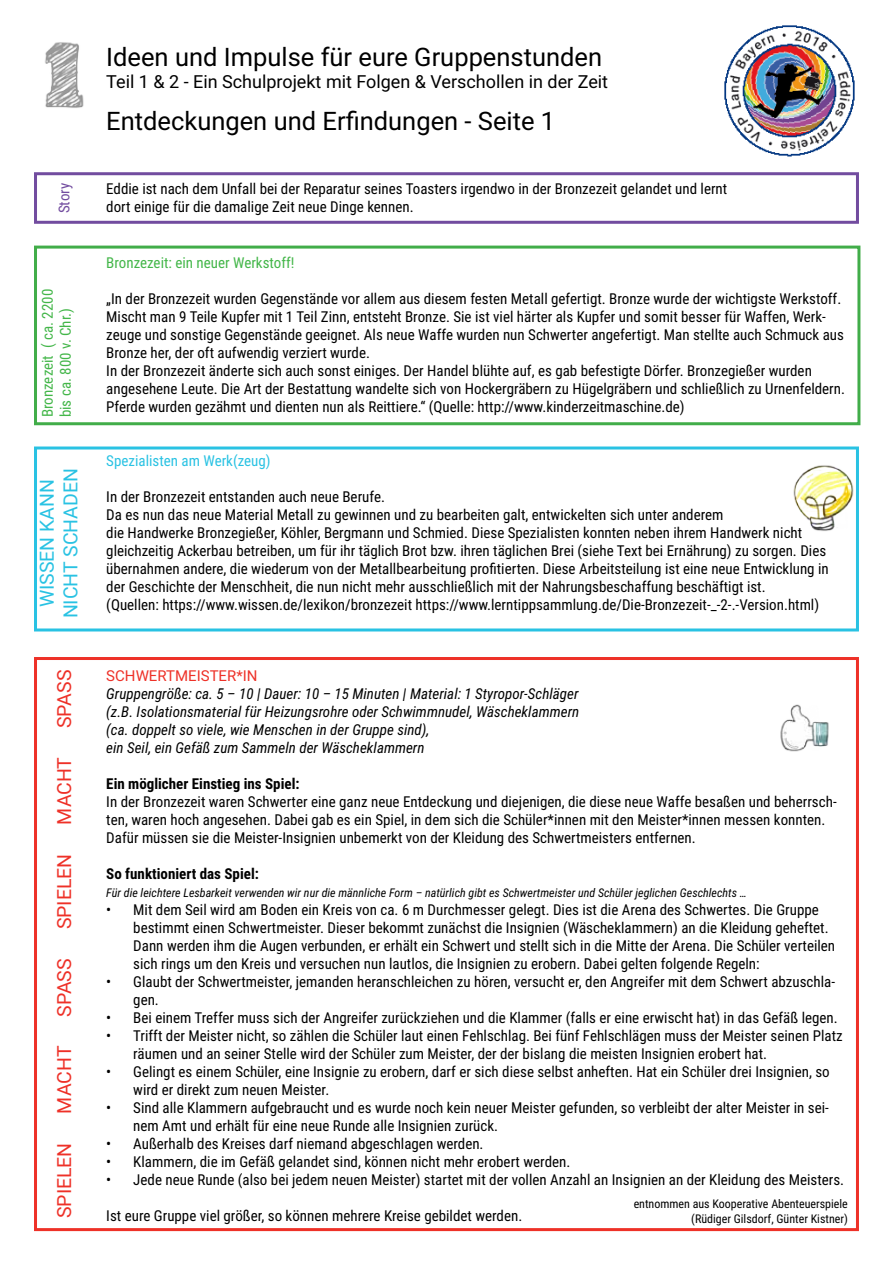
<style>
.page{position:relative;width:893px;height:1263px;background:#fff}
.page>*{position:absolute;margin:0;border:0;box-sizing:border-box;transform-origin:0 0}
.t1{font:25.5px "Roboto";color:#000}
.t2{font:19.5px "Roboto";color:#ee3128}
.t3{font:19.5px "Roboto";color:#29c2e3}
.t4{font:18px "Roboto";color:#000}
.t5{font:15px/18px "Roboto Condensed";color:#000}
.t6{font:italic 15px/18px "Roboto Condensed";color:#000}
.t7{font:15px/18px "Roboto Condensed";color:#43b649}
.t8{font:700 15px "Roboto Condensed";color:#000}
.t9{font:15px "Roboto Condensed";color:#29c2e3}
.t10{font:15px "Roboto";color:#ee3128}
.t11{font:15px "Roboto Condensed";color:#724c9f}
.t12{font:italic 12px "Roboto Condensed";color:#000}
.t13{font:12px/14.4px "Roboto Condensed";color:#000;text-align:right}
</style>
<div class="page">
<img style="left:724px;top:25px;width:131px;height:132px">
<div style="left:34px;top:446px;width:825px;height:185px;border:3px solid #29c2e3"></div>
<div style="left:34px;top:246px;width:826px;height:179px;border:3px solid #41ad49"></div>
<div style="left:34px;top:172px;width:825px;height:52px;border:3px solid #724c9f"></div>
<img style="left:45px;top:42px;width:39px;height:66px">
<div style="left:34px;top:657px;width:825px;height:574px;border:3px solid #ee3128"></div>
<img style="left:780px;top:704px;width:49px;height:48px">
<img style="left:793px;top:459px;width:66px;height:81px">
<p class="t11" style="left:54px;top:213px;width:32px;rotate:-90deg">Story</p>
<p class="t7" style="left:38px;top:417px;width:130px;rotate:-90deg">Bronzezeit ( ca. 2200 bis ca. 800 v. Chr.)</p>
<h2 class="t3" style="left:33px;top:607px;width:130px;rotate:-90deg">Wissen kann</h2>
<h2 class="t3" style="left:57px;top:618px;width:152px;rotate:-90deg">nicht Schaden</h2>
<h2 class="t2" style="left:50px;top:728px;width:60px;rotate:-90deg">spaSS</h2>
<h2 class="t2" style="left:50px;top:825px;width:64px;rotate:-90deg">macht</h2>
<h2 class="t2" style="left:50px;top:929px;width:77px;rotate:-90deg">Spielen</h2>
<h2 class="t2" style="left:50px;top:1017px;width:60px;rotate:-90deg">spaSS</h2>
<h2 class="t2" style="left:50px;top:1113px;width:64px;rotate:-90deg">macht</h2>
<h2 class="t2" style="left:50px;top:1218px;width:77px;rotate:-90deg">Spielen</h2>
<h1 class="t1" style="left:106px;top:39px;width:497px">Ideen und Impulse für eure Gruppenstunden</h1>
<p class="t4" style="left:106px;top:68px;width:503px">Teil 1 &amp; 2 - Ein Schulprojekt mit Folgen &amp; Verschollen in der Zeit</p>
<h1 class="t1" style="left:106px;top:103px;width:450px">Entdeckungen und Erfindungen - Seite 1</h1>
<p class="t5" style="left:106px;top:179px;width:622px">Eddie ist nach dem Unfall bei der Reparatur seines Toasters irgendwo in der Bronzezeit gelandet und lernt</p>
<p class="t5" style="left:106px;top:197px;width:309px">dort einige für die damalige Zeit neue Dinge kennen.</p>
<p class="t7" style="left:106px;top:253px;width:190px">Bronzezeit: ein neuer Werkstoff!</p>
<p class="t5" style="left:106px;top:289px;width:740px">„In der Bronzezeit wurden Gegenstände vor allem aus diesem festen Metall gefertigt. Bronze wurde der wichtigste Werkstoff.<br>Mischt man 9 Teile Kupfer mit 1 Teil Zinn, entsteht Bronze. Sie ist viel härter als Kupfer und somit besser für Waffen, Werk&shy;zeuge und sonstige Gegenstände geeignet. Als neue Waffe wurden nun Schwerter angefertigt. Man stellte auch Schmuck aus Bronze her, der oft aufwendig verziert wurde.<br>In der Bronzezeit änderte sich auch sonst einiges. Der Handel blühte auf, es gab befestigte Dörfer. Bronzegießer wurden angesehene Leute. Die Art der Bestattung wandelte sich von Hockergräbern zu Hügelgräbern und schließlich zu Urnenfeldern.<br>Pferde wurden gezähmt und dienten nun als Reittiere.“ (Quelle: http://www.kinderzeitmaschine.de)</p>
<p class="t9" style="left:106px;top:450px;width:166px">Spezialisten am Werk(zeug)</p>
<p class="t5" style="left:106px;top:487px;width:724px">In der Bronzezeit entstanden auch neue Berufe.<br>Da es nun das neue Material Metall zu gewinnen und zu bearbeiten galt, entwickelten sich unter anderem<br>die Handwerke Bronzegießer, Köhler, Bergmann und Schmied. Diese Spezialisten konnten neben ihrem Handwerk nicht gleichzeitig Ackerbau betreiben, um für ihr täglich Brot bzw. ihren täglichen Brei (siehe Text bei Ernährung) zu sorgen. Dies übernahmen andere, die wiederum von der Metallbearbeitung profitierten. Diese Arbeitsteilung ist eine neue Entwicklung in der Geschichte der Menschheit, die nun nicht mehr ausschließlich mit der Nahrungsbeschaffung beschäftigt ist.</p>
<p class="t5" style="left:106px;top:595px;width:714px">(Quellen: https://www.wissen.de/lexikon/bronzezeit https://www.lerntippsammlung.de/Die-Bronzezeit-_-2-.-Version.html)</p>
<p class="t10" style="left:106px;top:665px;width:91px">Schwertmeiste</p>
<p class="t10" style="left:227px;top:665px;width:32px">r*i n</p>
<p class="t6" style="left:106px;top:684px;width:474px">Gruppengröße: ca. 5 – 10 | Dauer: 10 – 15 Minuten | Material: 1 Styropor-Schläger (z.B. Isolationsmaterial für Heizungsrohre oder Schwimmnudel, Wäscheklammern (ca. doppelt so viele, wie Menschen in der Gruppe sind),<br>ein Seil, ein Gefäß zum Sammeln der Wäscheklammern</p>
<p class="t8" style="left:106px;top:773px;width:195px">Ein möglicher Einstieg ins Spiel:</p>
<p class="t5" style="left:106px;top:792px;width:732px">In der Bronzezeit waren Schwerter eine ganz neue Entdeckung und diejenigen, die diese neue Waffe besaßen und beherrsch&shy;ten, waren hoch angesehen. Dabei gab es ein Spiel, in dem sich die Schüler*innen mit den Meister*innen messen konnten.<br>Dafür müssen sie die Meister-Insignien unbemerkt von der Kleidung des Schwertmeisters entfernen.</p>
<p class="t8" style="left:106px;top:863px;width:154px">So funktioniert das Spiel:</p>
<p class="t12" style="left:106px;top:884px;width:642px">Für die leichtere Lesbarkeit verwenden wir nur die männliche Form – natürlich gibt es Schwertmeister und Schüler jeglichen Geschlechts …</p>
<p class="t5" style="left:133px;top:900px;width:703px;text-indent:-27px">• Mit dem Seil wird am Boden ein Kreis von ca. 6 m Durchmesser gelegt. Dies ist die Arena des Schwertes. Die Gruppe bestimmt einen Schwertmeister. Dieser bekommt zunächst die Insignien (Wäscheklammern) an die Kleidung geheftet.<br>Dann werden ihm die Augen verbunden, er erhält ein Schwert und stellt sich in die Mitte der Arena. Die Schüler verteilen sich rings um den Kreis und versuchen nun lautlos, die Insignien zu erobern. Dabei gelten folgende Regeln:</p>
<p class="t5" style="left:133px;top:972px;width:703px;text-indent:-27px">• Glaubt der Schwertmeister, jemanden heranschleichen zu hören, versucht er, den Angreifer mit dem Schwert abzuschla&shy;gen.</p>
<p class="t5" style="left:106px;top:1008px;width:733px">• Bei einem Treffer muss sich der Angreifer zurückziehen und die Klammer (falls er eine erwischt hat) in das Gefäß legen.</p>
<p class="t5" style="left:133px;top:1026px;width:711px;text-indent:-27px">• Trifft der Meister nicht, so zählen die Schüler laut einen Fehlschlag. Bei fünf Fehlschlägen muss der Meister seinen Platz räumen und an seiner Stelle wird der Schüler zum Meister, der der bislang die meisten Insignien erobert hat.</p>
<p class="t5" style="left:133px;top:1062px;width:698px;text-indent:-27px">• Gelingt es einem Schüler, eine Insignie zu erobern, darf er sich diese selbst anheften. Hat ein Schüler drei Insignien, so wird er direkt zum neuen Meister.</p>
<p class="t5" style="left:133px;top:1098px;width:697px;text-indent:-27px">• Sind alle Klammern aufgebraucht und es wurde noch kein neuer Meister gefunden, so verbleibt der alter Meister in sei&shy;nem Amt und erhält für eine neue Runde alle Insignien zurück.</p>
<p class="t5" style="left:106px;top:1134px;width:379px">• Außerhalb des Kreises darf niemand abgeschlagen werden.</p>
<p class="t5" style="left:106px;top:1152px;width:465px">• Klammern, die im Gefäß gelandet sind, können nicht mehr erobert werden.</p>
<p class="t5" style="left:106px;top:1170px;width:739px">• Jede neue Runde (also bei jedem neuen Meister) startet mit der vollen Anzahl an Insignien an der Kleidung des Meisters.</p>
<p class="t5" style="left:106px;top:1206px;width:417px">Ist eure Gruppe viel größer, so können mehrere Kreise gebildet werden.</p>
<p class="t13" style="left:634px;top:1196px;width:216px">entnommen aus Kooperative Abenteuerspiele (Rüdiger Gilsdorf, Günter Kistner)</p>
</div>
